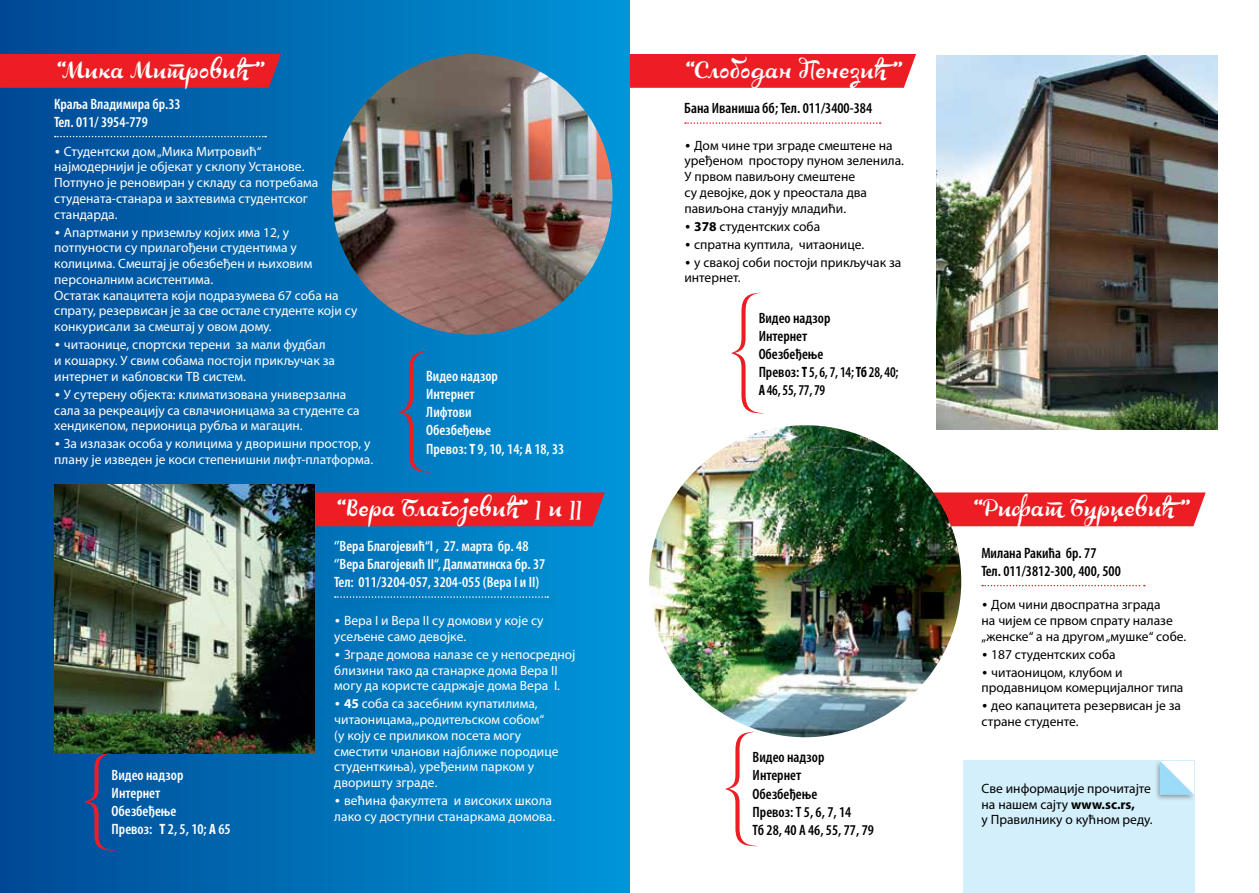
<style>
.page{position:relative;width:1259px;height:893px;background:#fff}
.page>*{position:absolute;margin:0;border:0;box-sizing:border-box;transform-origin:0 0}
.t1{font:30px "Lovely Sofia BG";color:#fff}
.t2{font:600 condensed 15px/18px "Myriad Pro";color:#fff}
.t3{font:600 condensed 15px/18px "Myriad Pro";color:#000}
.t4{font:13.5px/15.8px "Myriad Pro";color:#fff}
.t5{font:13.5px/15.8px "Myriad Pro";color:#000}
.s1{font-family:"Mercury Text G2";font-style:italic}
.s2{font-weight:700}
</style>
<div class="page">
<div style="left:933px;top:492px;width:272px;height:34px;background:#ed1d24"></div>
<div style="left:963px;top:761px;width:232px;height:132px;background:#d4effc"></div>
<div style="left:1154px;top:758px;width:42px;height:43px;background:#000;opacity:.35"></div>
<svg style="left:1159px;top:761px;width:34px;height:34px"></svg>
<img style="left:649px;top:425px;width:312px;height:312px;border-radius:156px">
<svg style="left:982px;top:585px;width:163px;height:1px"></svg>
<div style="left:629px;top:54px;width:287px;height:34px;background:#ed1d24"></div>
<div style="left:0;top:0;width:629px;height:893px;background:linear-gradient(to right,#004994,#0095d8)"></div>
<div style="left:50px;top:131px;width:226px;height:17px;background:#000;opacity:.4"></div>
<svg style="left:55px;top:136px;width:211px;height:1px"></svg>
<img style="left:936px;top:56px;width:281px;height:373px">
<div style="left:0;top:54px;width:281px;height:34px;background:#ed1d24"></div>
<img style="left:332px;top:54px;width:280px;height:281px;border-radius:140px">
<div style="left:315px;top:492px;width:290px;height:34px;background:#ed1d24"></div>
<div style="left:330px;top:592px;width:228px;height:16px;background:#000;opacity:.4"></div>
<svg style="left:335px;top:596px;width:213px;height:2px"></svg>
<svg style="left:398px;top:351px;width:33px;height:121px;background:#1d6fad"></svg>
<svg style="left:685px;top:122px;width:195px;height:2px"></svg>
<svg style="left:731px;top:293px;width:30px;height:120px"></svg>
<svg style="left:725px;top:732px;width:32px;height:114px"></svg>
<img style="left:54px;top:485px;width:261px;height:269px">
<svg style="left:84px;top:753px;width:32px;height:98px;background:#1e4d8e"></svg>
<h1 class="t1" style="left:57px;top:50px;width:210px">“Мика Митровић ’’</h1>
<p class="t2" style="left:54px;top:95px;width:128px">Краља Владимира бр.33<br>Тел. 011/ 3954-779</p>
<p class="t4" style="left:54px;top:143px;width:266px"><span class="s1">•</span> Студентски дом „Мика Митровић“ најмодернији је објекат у склопу Установе.<br>Потпуно је реновиран у складу са потребама студената-станара и захтевима студентског стандарда.</p>
<p class="t4" style="left:54px;top:224px;width:305px"><span class="s1">•</span> Апартмани у приземљу којих има 12, у потпуности су прилагођени студентима у колицима. Смештај је обезбеђен и њиховим персоналним асистентима.<br>Остатак капацитета који подразумева 67 соба на спрату, резервисан је за све остале студенте који су конкурисали за смештај у овом дому.</p>
<p class="t4" style="left:54px;top:337px;width:282px"><span class="s1">•</span> читаонице, спортски терени за мали фудбал и кошарку. У свим собама постоји прикључак за интернет и кабловски ТВ систем.</p>
<p class="t4" style="left:54px;top:386px;width:307px"><span class="s1">•</span> У сутерену објекта: климатизована универзална сала за рекреацију са свлачионицама за студенте са хендикепом, перионица рубља и магацин.</p>
<p class="t4" style="left:54px;top:436px;width:320px"><span class="s1">•</span> За излазак особа у колицима у дворишни простор, у плану је изведен је коси степенишни лифт-платформа.</p>
<p class="t2" style="left:426px;top:368px;width:140px">Видео надзор<br>Интернет<br>Лифтови<br>Oбезбеђење<br>Превоз: <span class="s2">Т</span> 9, 10, 14; <span class="s2">А</span> 18, 33</p>
<h1 class="t1" style="left:337px;top:488px;width:247px">“Вера Благојевић’’ ] и ]]</h1>
<p class="t2" style="left:334px;top:538px;width:213px">‘’Вера Благојевић“I , 27. марта бр. 48 ‘’Вера Благојевић II“, Далматинска бр. 37<br>Тел: 011/3204-057, 3204-055 (Вера I и II)</p>
<p class="t2" style="left:112px;top:767px;width:121px">Видео надзор<br>Интернет<br>Oбезбеђење<br>Превоз: <span class="s2">Т</span> 2, 5, 10; <span class="s2">А</span> 65</p>
<p class="t4" style="left:334px;top:612px;width:211px"><span class="s1">•</span> Вера I и Вера II су домови у које су усељене само девојке.</p>
<p class="t4" style="left:334px;top:646px;width:243px"><span class="s1">•</span> Зграде домова налазе се у непосредној близини тако да станарке дома Вера II могу да користе садржаје дома Вера I.</p>
<p class="t4" style="left:334px;top:696px;width:226px"><span class="s1">•</span> <span class="s2">45</span> соба са засебним купатилима, читаоницама,„родитељском собом“<br>(у коју се приликом посета могу сместити чланови најближе породице студенткиња), уређеним парком у дворишту зграде.</p>
<p class="t4" style="left:334px;top:792px;width:222px"><span class="s1">•</span> већина факултета и високих школа лако су доступни станаркама домова.</p>
<h1 class="t1" style="left:685px;top:50px;width:219px">“Слободан Пенезић ’’</h1>
<p class="t3" style="left:684px;top:100px;width:189px">Бана Иваниша бб; Тел. 011/3400-384</p>
<p class="t5" style="left:684px;top:137px;width:221px"><span class="s1">•</span> Дом чине три зграде смештене на уређеном простору пуном зеленила.<br>У првом павиљону смештене<br>су девојке, док у преостала два павиљона станују младићи.</p>
<p class="t5" style="left:684px;top:218px;width:137px"><span class="s1">•</span> <span class="s2">378</span> студентских соба</p>
<p class="t5" style="left:684px;top:236px;width:181px"><span class="s1">•</span> спратна куптила, читаонице.</p>
<p class="t5" style="left:684px;top:254px;width:218px"><span class="s1">•</span> у свакој соби постоји прикључак за интернет.</p>
<p class="t3" style="left:758px;top:309px;width:141px">Видео надзор<br>Интернет<br>Обезбеђење<br>Превоз: <span class="s2">Т</span> 5, 6, 7, 14; <span class="s2">Тб</span> 28, 40;<br><span class="s2">А</span> 46, 55, 77, 79</p>
<p class="t3" style="left:752px;top:749px;width:123px">Видео надзор<br>Интернет<br>Oбезбеђење<br>Превоз: Т 5, 6, 7, 14<br>Тб 28, 40 А 46, 55, 77, 79</p>
<h1 class="t1" style="left:973px;top:488px;width:218px">“Рифат Бурџевић ’’</h1>
<p class="t3" style="left:981px;top:544px;width:141px">Милана Ракића бр. 77<br>Тел. 011/3812-300, 400, 500</p>
<p class="t5" style="left:981px;top:597px;width:206px"><span class="s1">•</span> Дом чини двоспратна зграда<br>на чијем се првом спрату налазе „женске“ а на другом „мушке“ собе.</p>
<p class="t5" style="left:981px;top:646px;width:136px"><span class="s1">•</span> 187 студентских соба</p>
<p class="t5" style="left:981px;top:664px;width:203px"><span class="s1">•</span> читаоницом, клубом и продавницом комерцијалног типа</p>
<p class="t5" style="left:981px;top:698px;width:201px"><span class="s1">•</span> део капацитета резервисан је за стране студенте.</p>
<p class="t5" style="left:981px;top:780px;width:173px">Све информације прочитајте на нашем сајту <span class="s2">www.sc.rs,<br></span>у Правилнику о кућном реду.</p>
</div>
